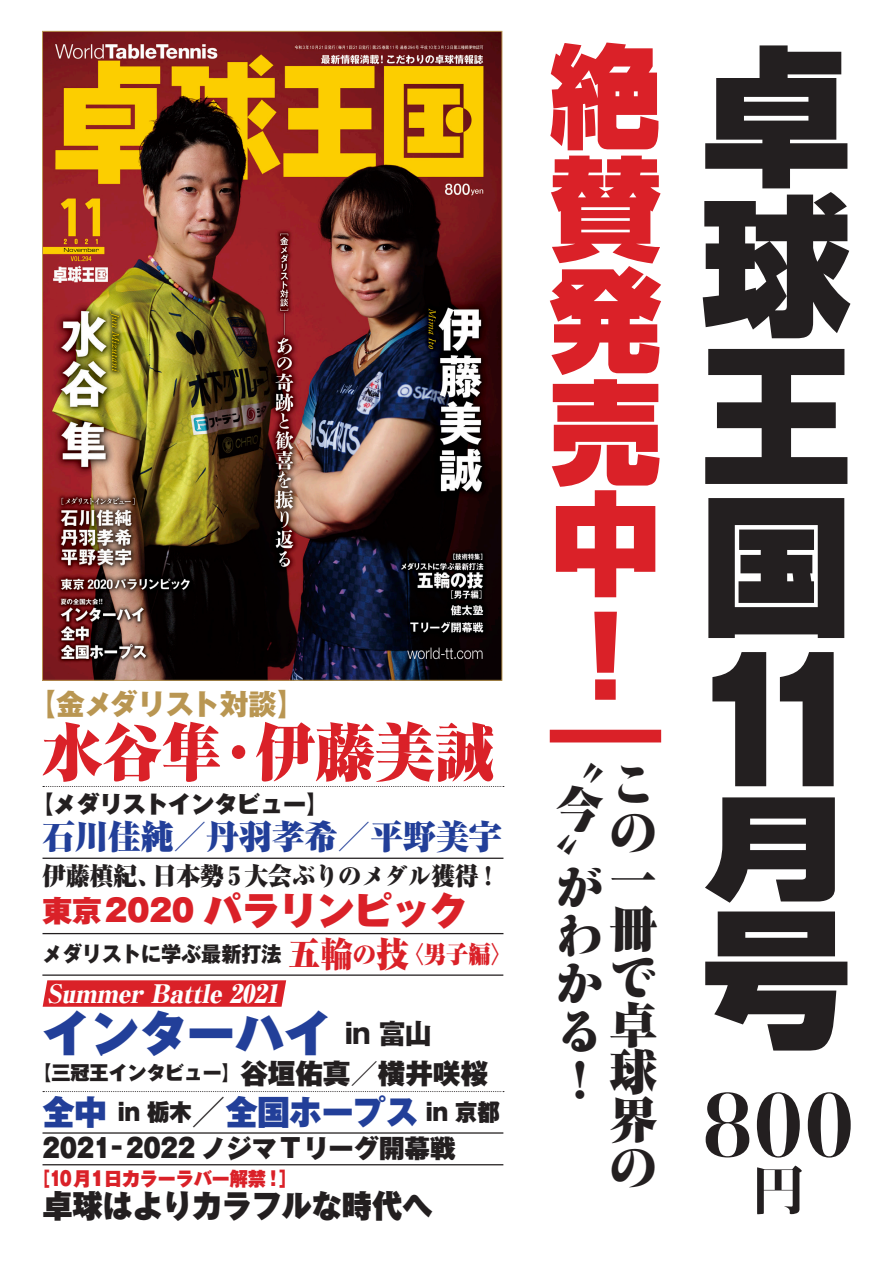
<style>
.page{position:relative;width:893px;height:1263px;background:#fff}
.page>*{position:absolute;margin:0;border:0;box-sizing:border-box;transform-origin:0 0}
.ノーマル{font:800 166.95px "Gothic MB101 Pro";color:#231f20;scale:.9 1}
.ノーマル-2{font:800 85.05px "Kocho Std";color:#231f20;scale:.95 1}
.t1{font:900 61.65px "Ryumin Pr 6 N";letter-spacing:-.005em;color:#da2128}
.ノーマル-3{font:800 53.1px "Kocho Std";color:#231f20}
.t2{font:900 48.9px "Gothic MB101 Pro";letter-spacing:-.01em;color:#223f99}
.ノーマル-4{font:900 47.85px/47.8px "Ryumin Pro";color:#231f20}
.ノーマル-5{font:47.85px/47.8px "Ryumin Std Ultra KO";color:#231f20;text-align:justify}
.t3{font:900 38.25px "Gothic MB101 Pro";letter-spacing:-.015em;color:#da2128}
.t4{font:900 34.05px "Gothic MB101 Pro";letter-spacing:-.005em;color:#223f99;scale:.95 1}
.t5{font:900 34.05px "Ryumin Pr 6 N";color:#da2128;scale:.95 1}
.t6{font:900 33px "Ryumin Pr 6 N";letter-spacing:-.005em;color:#223f99}
.t7{font:900 31.95px "Gothic MB101 Pr 6 N";letter-spacing:-.01em;color:#231f20;scale:.95 1}
.t8{font:900 29.7px "Gothic MB101 Pro";letter-spacing:-.005em;color:#da2128}
.t9{font:800 28.65px "Gothic MB101 Pr 6 N";letter-spacing:-.02em;color:#b99652}
.t10{font:900 27.6px "Gothic MB101 Pro";letter-spacing:-.005em;color:#231f20}
.t11{font:800 27.6px "Gothic MB101 Pr 6 N";color:#231f20;scale:.95 1}
.t12{font:900 25.5px "Gothic MB101 Pr 6 N";letter-spacing:-.005em;color:#231f20;scale:.9 1}
.ノーマル-6{font:italic 900 24.75px "Ryumin Pr 6 N";color:#fff}
.t13{font:900 24.45px "Ryumin Pr 6 N";letter-spacing:-.005em;color:#231f20}
.t14{font:900 23.4px "Gothic MB101 Pr 6 N";letter-spacing:-.02em;color:#231f20}
.t15{font:900 23.4px "Gothic MB101 Pro";letter-spacing:-.005em;color:#231f20;scale:.95 1}
.t16{font:900 23.4px "Ryumin Pr 6 N";color:#da2128;scale:.95 1}
.t17{font:800 21.3px "Gothic MB101 Pr 6 N";letter-spacing:-.01em;color:#231f20;scale:.95 1}
.t18{font:900 19.2px "Gothic MB101 Pr 6 N";letter-spacing:-.015em;color:#da2128;scale:.83 1}
.t19{font:900 19.2px "Gothic MB101 Pro";letter-spacing:-.015em;color:#231f20}
.s1{font-size:25.5px}
.s2{color:#231f20}
.s3{font-family:"Ryumin Std Ultra KO";font-weight:400}
</style>
<div class="page">
<img style="left:44px;top:33px;width:456px;height:646px">
<svg style="left:550px;top:43px;width:111px;height:657px;fill:#da2128"></svg>
<svg style="left:703px;top:45px;width:147px;height:1005px;fill:#231f20"></svg>
<div style="left:550px;top:730px;width:111px;height:12px;background:#da2128"></div>
<svg style="left:43px;top:1091px;width:461px;height:1px"></svg>
<hr style="left:43px;top:858px;width:460px;height:1px;background:#231f20">
<hr style="left:43px;top:1132px;width:460px;height:2px;background:#231f20">
<svg style="left:43px;top:786px;width:461px;height:1px"></svg>
<svg style="left:43px;top:980px;width:243px;height:27px;background:#db2930"></svg>
<hr style="left:42px;top:974px;width:461px;height:2px;background:#231f20">
<hr style="left:43px;top:933px;width:460px;height:1px;background:#231f20">
<hr style="left:43px;top:1164px;width:460px;height:1px;background:#231f20">
<p class="t9" style="left:28px;top:680px;width:279px">【金メダリスト対談【</p>
<p class="t1" style="left:256px;top:703px;width:240px">伊藤美誠</p>
<p class="t1" style="left:43px;top:703px;width:181px">水谷隼</p>
<p class="t14" style="left:30px;top:784px;width:301px">【メダリストインタビュー【</p>
<p class="t6" style="left:42px;top:810px;width:461px">石川佳純／丹羽孝希／平野美宇</p>
<p class="t13" style="left:153px;top:856px;width:341px">日本勢 5 大会ぶりのメダル獲得 !</p>
<p class="t1" style="left:209px;top:703px;width:61px">・</p>
<p class="t13" style="left:43px;top:856px;width:120px">伊藤槙紀、</p>
<p class="t8" style="left:43px;top:885px;width:153px">東京2020</p>
<p class="t3" style="left:204px;top:878px;width:266px">パラリンピック</p>
<p class="t17" style="left:42px;top:936px;width:253px">メダリストに学ぶ最新打法</p>
<p class="ノーマル-6" style="left:47px;top:974px;width:240px">Summer Battle 2021</p>
<p class="t5" style="left:288px;top:927px;width:128px">五輪<span class="s1">の</span>技</p>
<p class="t16" style="left:402px;top:935px;width:118px">〈男子編〈</p>
<p class="t2" style="left:42px;top:992px;width:292px">インターハイ</p>
<p class="t10" style="left:240px;top:1050px;width:249px">谷垣佑真／横井咲桜</p>
<p class="t11" style="left:345px;top:1011px;width:93px">in 富山</p>
<p class="t19" style="left:33px;top:1057px;width:210px">【三冠王インタビュー】</p>
<p class="t4" style="left:192px;top:1084px;width:240px"><span class="s2">／</span>全国ホープス</p>
<p class="t4" style="left:42px;top:1084px;width:69px">全中</p>
<p class="t12" style="left:42px;top:1127px;width:461px">2021− 2022 ノジマ Tリーグ開幕戦</p>
<p class="t18" style="left:34px;top:1162px;width:318px">［10月1日カラーラバー解禁 [!</p>
<p class="t7" style="left:42px;top:1179px;width:412px">卓球はよりカラフルな時代へ</p>
<p class="t15" style="left:118px;top:1093px;width:79px">in 栃木</p>
<p class="t15" style="left:426px;top:1093px;width:79px">in 京都</p>
<p class="ノーマル-4" style="left:556px;top:734px;width:48px">〝</p>
<p class="ノーマル-4" style="left:609px;top:758px;width:49px"><span class="s3">この</span>一冊<span class="s3">で</span>卓球界<span class="s3">の</span></p>
<p class="ノーマル-4" style="left:556px;top:782px;width:49px">今</p>
<p class="ノーマル-4" style="left:556px;top:830px;width:22px">〞</p>
<p class="ノーマル-5" style="left:556px;top:860px;width:47px">がわかる</p>
<p class="ノーマル-4" style="left:573px;top:1052px;width:17px">!</p>
<p class="ノーマル" style="left:690px;top:583px;width:203px">11</p>
<p class="ノーマル-2" style="left:702px;top:1056px;width:162px">800</p>
<p class="ノーマル-3" style="left:752px;top:1147px;width:55px">円</p>
</div>
